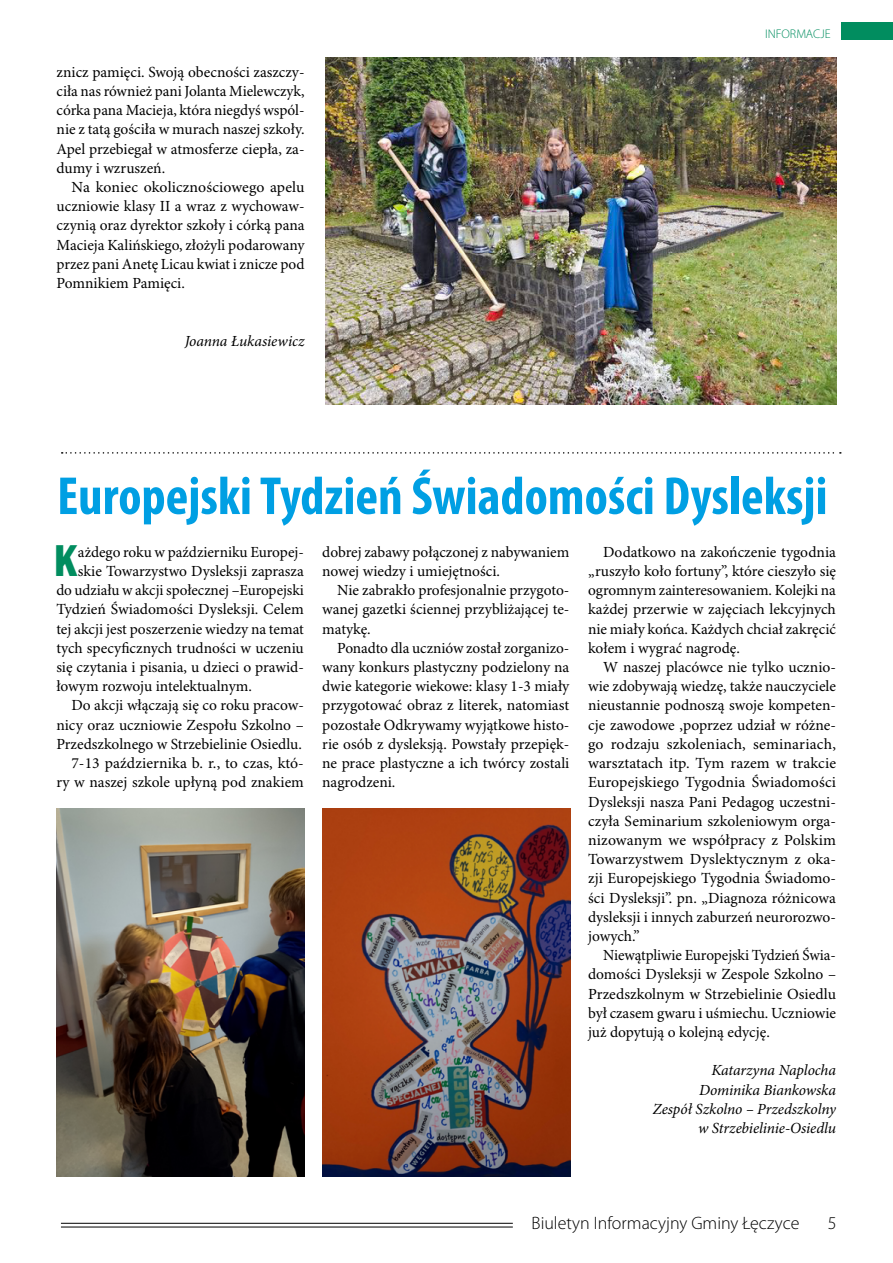
<style>
.page{position:relative;width:893px;height:1263px;background:#fff}
.page>*{position:absolute;margin:0;border:0;box-sizing:border-box;transform-origin:0 0}
.t1{font:700 condensed 54px "Myriad Pro";color:#009fe3}
.t2{font:700 condensed 40.95px "Bernino Sans";color:#018d5f}
.t3{font:300 18px "Myriad Pro";color:#000}
.t4{font:15.45px/19.2px "Minion Pro";color:#000;text-align:justify}
.t5{font:italic 15.45px/19.2px "Minion Pro";letter-spacing:-.005em;color:#000;text-align:right}
.t6{font:300 12.6px "Myriad Pro";color:#018d5f}
</style>
<div class="page">
<hr style="left:61px;top:1223px;width:452px;height:1px;background:#000">
<hr style="left:61px;top:1227px;width:452px;height:1px;background:#000">
<div style="left:842px;top:22px;width:51px;height:17px;background:#018d5f"></div>
<svg style="left:62px;top:452px;width:779px;height:2px"></svg>
<img style="left:56px;top:809px;width:248px;height:367px">
<img style="left:322px;top:809px;width:248px;height:367px">
<img style="left:325px;top:58px;width:512px;height:347px">
<p class="t4" style="left:57px;top:63px;width:249px">znicz pamięci. Swoją obecności zaszczy&shy;ciła nas również pani Jolanta Mielewczyk, córka pana Macieja, która niegdyś wspól&shy;nie z tatą gościła w murach naszej szkoły.<br>Apel przebiegał w atmosferze ciepła, za&shy;dumy i wzruszeń.</p>
<p class="t4" style="left:57px;top:178px;width:249px;text-indent:15px">Na koniec okolicznościowego apelu uczniowie klasy II a wraz z wychowaw&shy;czynią oraz dyrektor szkoły i córką pana Macieja Kalińskiego, złożyli podarowany przez pani Anetę Licau kwiat i znicze pod Pomnikiem Pamięci.</p>
<p class="t5" style="left:185px;top:332px;width:121px">Joanna Łukasiewicz</p>
<p class="t6" style="left:765px;top:27px;width:67px">INFORMACJE</p>
<h1 class="t1" style="left:57px;top:466px;width:772px">Europejski Tydzień Świadomości Dysleksji</h1>
<h2 class="t2" style="left:54px;top:536px;width:26px">K</h2>
<p class="t4" style="left:78px;top:543px;width:227px">ażdego roku w październiku Europej-</p>
<p class="t4" style="left:78px;top:562px;width:227px">skie Towarzystwo Dysleksji zaprasza</p>
<p class="t4" style="left:56px;top:581px;width:249px">do udziału w akcji społecznej –Europejski</p>
<p class="t4" style="left:56px;top:600px;width:249px">Tydzień Świadomości Dysleksji. Celem</p>
<p class="t4" style="left:56px;top:620px;width:249px">tej akcji jest poszerzenie wiedzy na temat</p>
<p class="t4" style="left:56px;top:639px;width:249px">tych specyficznych trudności w uczeniu</p>
<p class="t4" style="left:56px;top:658px;width:249px">się czytania i pisania, u dzieci o prawid-</p>
<p class="t4" style="left:56px;top:677px;width:197px">łowym rozwoju intelektualnym.</p>
<p class="t4" style="left:71px;top:697px;width:234px">Do akcji włączają się co roku pracow-</p>
<p class="t4" style="left:56px;top:716px;width:249px">nicy oraz uczniowie Zespołu Szkolno –</p>
<p class="t4" style="left:56px;top:735px;width:247px">Przedszkolnego w Strzebielinie Osiedlu.</p>
<p class="t4" style="left:71px;top:754px;width:234px">7-13 października b. r., to czas, któ-</p>
<p class="t4" style="left:56px;top:773px;width:249px">ry w naszej szkole upłyną pod znakiem</p>
<p class="t4" style="left:322px;top:543px;width:249px">dobrej zabawy połączonej z nabywaniem nowej wiedzy i umiejętności.</p>
<p class="t4" style="left:322px;top:581px;width:249px;text-indent:15px">Nie zabrakło profesjonalnie przygoto&shy;wanej gazetki ściennej przybliżającej te&shy;matykę.</p>
<p class="t4" style="left:322px;top:639px;width:249px;text-indent:15px">Ponadto dla uczniów został zorganizo&shy;wany konkurs plastyczny podzielony na dwie kategorie wiekowe: klasy 1-3 miały przygotować obraz z literek, natomiast pozostałe Odkrywamy wyjątkowe histo&shy;rie osób z dysleksją. Powstały przepięk&shy;ne prace plastyczne a ich twórcy zostali nagrodzeni.</p>
<p class="t4" style="left:588px;top:543px;width:249px;text-indent:15px">Dodatkowo na zakończenie tygodnia „ruszyło koło fortuny”, które cieszyło się ogromnym zainteresowaniem. Kolejki na każdej przerwie w zajęciach lekcyjnych nie miały końca. Każdych chciał zakręcić kołem i wygrać nagrodę.</p>
<p class="t4" style="left:588px;top:658px;width:249px;text-indent:15px">W naszej placówce nie tylko ucznio&shy;wie zdobywają wiedzę, także nauczyciele nieustannie podnoszą swoje kompeten&shy;cje zawodowe ,poprzez udział w różne&shy;go rodzaju szkoleniach, seminariach, warsztatach itp. Tym razem w trakcie Europejskiego Tygodnia Świadomości Dysleksji nasza Pani Pedagog uczestni&shy;czyła Seminarium szkoleniowym orga&shy;nizowanym we współpracy z Polskim Towarzystwem Dyslektycznym z oka&shy;zji Europejskiego Tygodnia Świadomo&shy;ści Dysleksji”. pn. „Diagnoza różnicowa dysleksji i innych zaburzeń neurorozwo&shy;jowych.”</p>
<p class="t4" style="left:588px;top:946px;width:249px;text-indent:15px">Niewątpliwie Europejski Tydzień Świa&shy;domości Dysleksji w Zespole Szkolno – Przedszkolnym w Strzebielinie Osiedlu był czasem gwaru i uśmiechu. Uczniowie już dopytują o kolejną edycję.</p>
<p class="t5" style="left:653px;top:1061px;width:185px">Katarzyna Naplocha<br>Dominika Biankowska<br>Zespół Szkolno – Przedszkolny w Strzebielinie-Osiedlu</p>
<p class="t3" style="left:532px;top:1213px;width:269px">Biuletyn Informacyjny Gminy Łęczyce</p>
<p class="t3" style="left:828px;top:1213px;width:10px">5</p>
</div>
